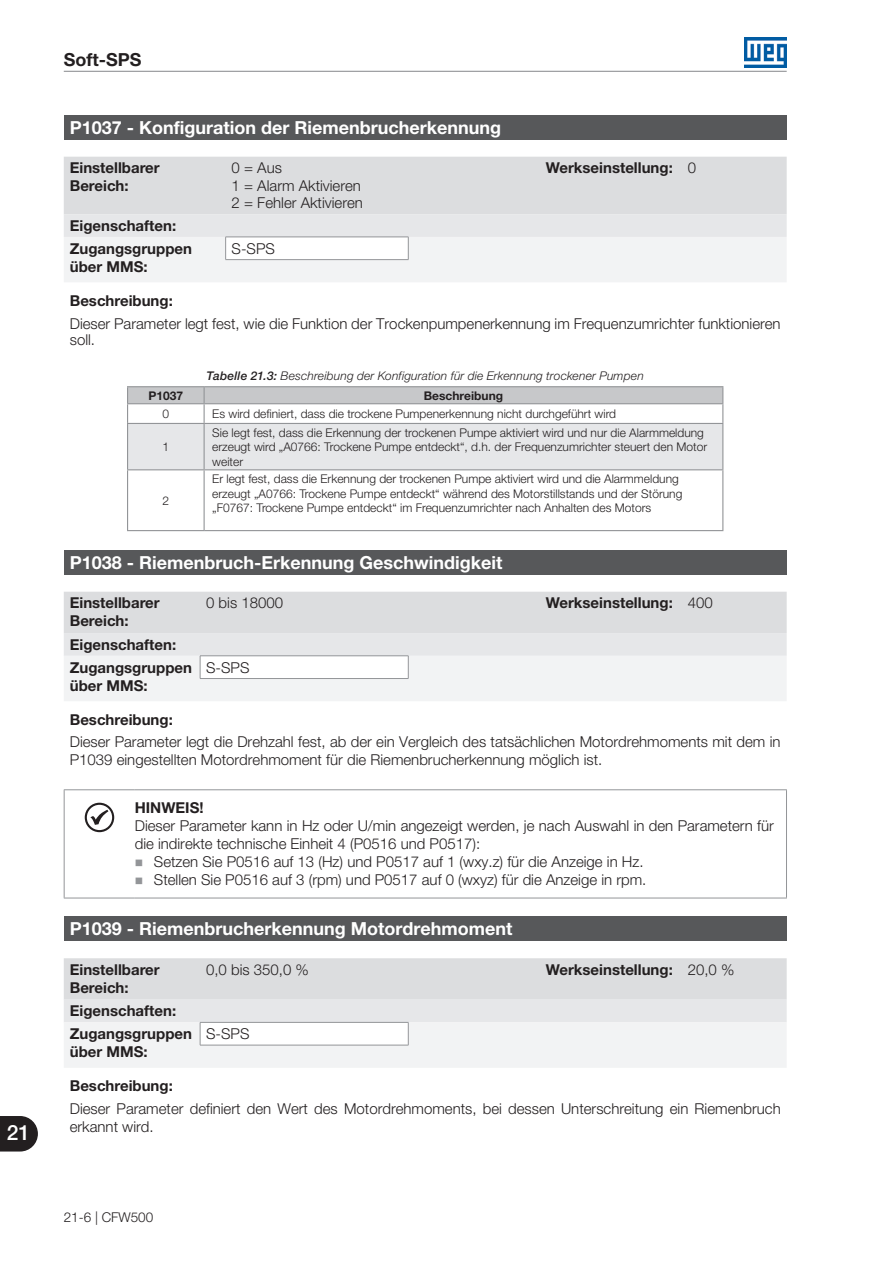
<style>
.page{position:relative;width:893px;height:1263px;background:#fff}
.page>*{position:absolute;margin:0;border:0;box-sizing:border-box;transform-origin:0 0}
.t1{font:500 21px "Helvetica Neue LT Pro";color:#fff}
.t2{font:700 18px "Helvetica Neue LT Pro";color:#fff}
.t3{font:700 18px "Helvetica Neue LT Pro";color:#231f20}
.t4{font:300 15px/18px "Helvetica Neue LT Pro";color:#231f20}
.t5{font:700 15px/18px "Helvetica Neue LT Pro";color:#231f20}
.t6{font:300 13.5px "Helvetica Neue LT Pro";color:#231f20}
.t7{font:300 12px/14.4px "Helvetica Neue LT Pro";color:#231f20}
.t8{font:italic 300 12px "Helvetica Neue LT Pro";letter-spacing:.015em;color:#231f20}
.t9{font:700 12px "Helvetica Neue LT Pro";color:#231f20}
.s1{font-weight:500}
</style>
<div class="page">
<hr style="left:64px;top:71px;width:723px;height:1px;background:#939598">
<img style="left:744px;top:38px;width:43px;height:29px">
<svg style="left:0;top:1116px;width:38px;height:35px"></svg>
<div style="left:64px;top:115px;width:723px;height:25px;background:#57585a"></div>
<svg style="left:64px;top:157px;width:723px;height:125px"></svg>
<hr style="left:225px;top:259px;width:183px;height:1px;background:#939598">
<hr style="left:127px;top:386px;width:77px;height:1px;background:#939598">
<hr style="left:204px;top:386px;width:519px;height:1px;background:#939598">
<svg style="left:127px;top:387px;width:596px;height:143px"></svg>
<hr style="left:204px;top:403px;width:519px;height:1px;background:#939598">
<hr style="left:127px;top:423px;width:77px;height:1px;background:#939598">
<hr style="left:204px;top:423px;width:519px;height:1px;background:#939598">
<hr style="left:127px;top:470px;width:1px;height:60px;background:#939598">
<hr style="left:204px;top:530px;width:519px;height:1px;background:#939598">
<hr style="left:127px;top:424px;width:1px;height:45px;background:#939598">
<hr style="left:204px;top:424px;width:1px;height:45px;background:#939598">
<hr style="left:722px;top:424px;width:1px;height:45px;background:#939598">
<hr style="left:127px;top:469px;width:77px;height:1px;background:#939598">
<hr style="left:204px;top:469px;width:519px;height:1px;background:#939598">
<hr style="left:204px;top:470px;width:1px;height:60px;background:#939598">
<hr style="left:722px;top:470px;width:1px;height:60px;background:#939598">
<hr style="left:127px;top:530px;width:77px;height:1px;background:#939598">
<div style="left:64px;top:550px;width:723px;height:25px;background:#57585a"></div>
<svg style="left:64px;top:592px;width:723px;height:109px"></svg>
<hr style="left:200px;top:678px;width:208px;height:1px;background:#939598">
<hr style="left:64px;top:789px;width:71px;height:1px;background:#939598">
<hr style="left:64px;top:790px;width:1px;height:108px;background:#939598">
<hr style="left:135px;top:789px;width:652px;height:1px;background:#939598">
<hr style="left:786px;top:790px;width:1px;height:108px;background:#939598">
<hr style="left:64px;top:898px;width:71px;height:1px;background:#939598">
<hr style="left:135px;top:898px;width:652px;height:1px;background:#939598">
<svg style="left:85px;top:803px;width:29px;height:29px"></svg>
<div style="left:64px;top:916px;width:723px;height:25px;background:#57585a"></div>
<svg style="left:64px;top:958px;width:723px;height:110px"></svg>
<hr style="left:200px;top:1045px;width:208px;height:1px;background:#939598">
<h1 class="t1" style="left:7px;top:1120px;width:25px">21</h1>
<p class="t3" style="left:64px;top:48px;width:79px">Soft-SPS</p>
<p class="t2" style="left:70px;top:116px;width:433px">P1037 - Konfiguration der Riemenbrucherkennung</p>
<p class="t5" style="left:70px;top:159px;width:91px">Einstellbarer<br>Bereich:</p>
<p class="t4" style="left:232px;top:159px;width:52px">0 = Aus</p>
<p class="t4" style="left:232px;top:176px;width:131px">1 = Alarm Aktivieren</p>
<p class="t4" style="left:232px;top:194px;width:133px">2 = Fehler Aktivieren</p>
<p class="t5" style="left:546px;top:159px;width:128px">Werkseinstellung:</p>
<p class="t4" style="left:688px;top:159px;width:10px">0</p>
<p class="t5" style="left:70px;top:216px;width:108px">Eigenschaften:</p>
<p class="t5" style="left:70px;top:239px;width:124px">Zugangsgruppen über MMS:</p>
<p class="t4" style="left:232px;top:239px;width:45px">S-SPS</p>
<p class="t5" style="left:70px;top:291px;width:105px">Beschreibung:</p>
<p class="t4" style="left:70px;top:315px;width:712px;line-height:16.5px">Dieser Parameter legt fest, wie die Funktion der Trockenpumpenerkennung im Frequenzumrichter funktionieren soll.</p>
<p class="t8" style="left:207px;top:369px;width:439px"><span class="s1">Tabelle 21.3:</span> Beschreibung der Konfiguration für die Erkennung trockener Pumpen</p>
<p class="t9" style="left:148px;top:388px;width:36px">P1037</p>
<p class="t9" style="left:424px;top:388px;width:81px">Beschreibung</p>
<p class="t7" style="left:162px;top:406px;width:8px">0</p>
<p class="t7" style="left:212px;top:406px;width:405px">Es wird definiert, dass die trockene Pumpenerkennung nicht durchgeführt wird</p>
<p class="t7" style="left:162px;top:439px;width:8px">1</p>
<p class="t7" style="left:212px;top:425px;width:496px">Sie legt fest, dass die Erkennung der trockenen Pumpe aktiviert wird und nur die Alarmmeldung erzeugt wird „A0766: Trockene Pumpe entdeckt“, d.h. der Frequenzumrichter steuert den Motor weiter</p>
<p class="t7" style="left:162px;top:493px;width:8px">2</p>
<p class="t7" style="left:212px;top:471px;width:472px">Er legt fest, dass die Erkennung der trockenen Pumpe aktiviert wird und die Alarmmeldung erzeugt „A0766: Trockene Pumpe entdeckt“ während des Motorstillstands und der Störung „F0767: Trockene Pumpe entdeckt“ im Frequenzumrichter nach Anhalten des Motors</p>
<p class="t2" style="left:70px;top:551px;width:434px">P1038 - Riemenbruch-Erkennung Geschwindigkeit</p>
<p class="t5" style="left:70px;top:594px;width:91px">Einstellbarer<br>Bereich:</p>
<p class="t4" style="left:206px;top:594px;width:78px">0 bis 18000</p>
<p class="t5" style="left:546px;top:594px;width:128px">Werkseinstellung:</p>
<p class="t4" style="left:688px;top:594px;width:27px">400</p>
<p class="t5" style="left:70px;top:635px;width:108px">Eigenschaften:</p>
<p class="t5" style="left:70px;top:658px;width:124px">Zugangsgruppen über MMS:</p>
<p class="t4" style="left:206px;top:658px;width:45px">S-SPS</p>
<p class="t5" style="left:70px;top:710px;width:105px">Beschreibung:</p>
<p class="t4" style="left:70px;top:733px;width:712px">Dieser Parameter legt die Drehzahl fest, ab der ein Vergleich des tatsächlichen Motordrehmoments mit dem in<br>P1039 eingestellten Motordrehmoment für die Riemenbrucherkennung möglich ist.</p>
<p class="t5" style="left:135px;top:798px;width:70px">HINWEIS!</p>
<p class="t4" style="left:135px;top:817px;width:640px">Dieser Parameter kann in Hz oder U/min angezeigt werden, je nach Auswahl in den Parametern für die indirekte technische Einheit 4 (P0516 und P0517):</p>
<p class="t4" style="left:154px;top:853px;width:491px">Setzen Sie P0516 auf 13 (Hz) und P0517 auf 1 (wxy.z) für die Anzeige in Hz.</p>
<p class="t4" style="left:154px;top:871px;width:494px">Stellen Sie P0516 auf 3 (rpm) und P0517 auf 0 (wxyz) für die Anzeige in rpm.</p>
<p class="t2" style="left:70px;top:917px;width:444px">P1039 - Riemenbrucherkennung Motordrehmoment</p>
<p class="t5" style="left:70px;top:960px;width:91px">Einstellbarer<br>Bereich:</p>
<p class="t4" style="left:206px;top:960px;width:104px">0,0 bis 350,0 %</p>
<p class="t5" style="left:546px;top:960px;width:128px">Werkseinstellung:</p>
<p class="t4" style="left:688px;top:960px;width:48px">20,0 %</p>
<p class="t5" style="left:70px;top:1001px;width:108px">Eigenschaften:</p>
<p class="t5" style="left:70px;top:1024px;width:124px">Zugangsgruppen über MMS:</p>
<p class="t4" style="left:206px;top:1024px;width:45px">S-SPS</p>
<p class="t5" style="left:70px;top:1076px;width:105px">Beschreibung:</p>
<p class="t4" style="left:70px;top:1099px;width:712px">Dieser Parameter definiert den Wert des Motordrehmoments, bei dessen Unterschreitung ein Riemenbruch erkannt wird.</p>
<p class="t6" style="left:64px;top:1208px;width:91px">21-6 | CFW500</p>
</div>
